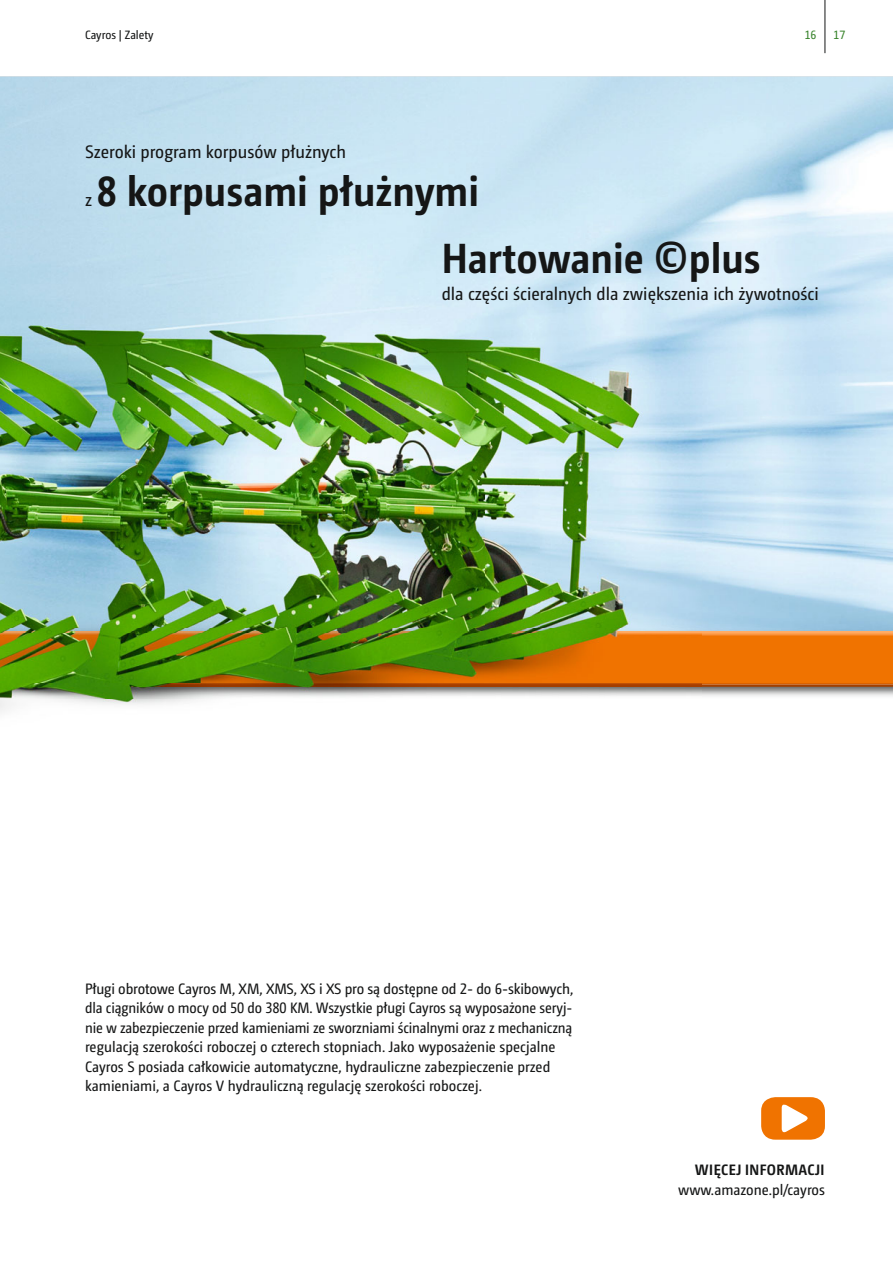
<style>
.page{position:relative;width:893px;height:1263px;background:#fff}
.page>*{position:absolute;margin:0;border:0;box-sizing:border-box;transform-origin:0 0}
.t1{font:700 42px/67.3px "Camingo Dos Pro S Cd";color:#151616}
.t2{font:18px "Camingo Dos Pro S Cd";color:#151616}
.t3{font:15px/19.5px "Camingo Dos Pro S Cd";letter-spacing:-.005em;color:#151616}
.t4{font:700 15px "Camingo Dos Pro S Cd";letter-spacing:.025em;color:#151616}
.t5{font:12px "Camingo Dos Pro S Cd";color:#151616}
.t6{font:12px "Camingo Dos Pro S Cd";color:#38832b}
</style>
<div class="page">
<img style="left:701px;top:629px;width:192px;height:67px">
<div style="left:761px;top:1097px;width:64px;height:43px;background:#f07300;border-radius:14px"></div>
<svg style="left:782px;top:1104px;width:26px;height:29px"></svg>
<img style="left:0;top:233px;width:701px;height:479px">
<hr style="left:825px;top:0;width:1px;height:53px;background:#151616">
<p class="t5" style="left:85px;top:30px;width:70px">Cayros | Zalety</p>
<p class="t6" style="left:805px;top:30px;width:13px">16</p>
<p class="t6" style="left:833px;top:30px;width:13px">17</p>
<p class="t2" style="left:85px;top:145px;width:263px">Szeroki program korpusów płużnych</p>
<p class="t2" style="left:85px;top:193px;width:9px">z</p>
<h1 class="t1" style="left:442px;top:161px;width:320px;text-indent:-345px">8 korpusami płużnymi<br>Hartowanie ©plus</h1>
<p class="t2" style="left:442px;top:287px;width:379px">dla części ścieralnych dla zwiększenia ich żywotności</p>
<p class="t3" style="left:85px;top:980px;width:490px">Pługi obrotowe Cayros M, XM, XMS, XS i XS pro są dostępne od 2- do 6-skibowych, dla ciągników o mocy od 50 do 380 KM. Wszystkie pługi Cayros są wyposażone seryj&shy;nie w zabezpieczenie przed kamieniami ze sworzniami ścinalnymi oraz z mechaniczną regulacją szerokości roboczej o czterech stopniach. Jako wyposażenie specjalne Cayros S posiada całkowicie automatyczne, hydrauliczne zabezpieczenie przed kamieniami, a Cayros V hydrauliczną regulację szerokości roboczej.</p>
<p class="t4" style="left:695px;top:1164px;width:131px">WIĘCEJ INFORMACJI</p>
<p class="t3" style="left:678px;top:1181px;width:148px">www.amazone.pl/cayros</p>
</div>
